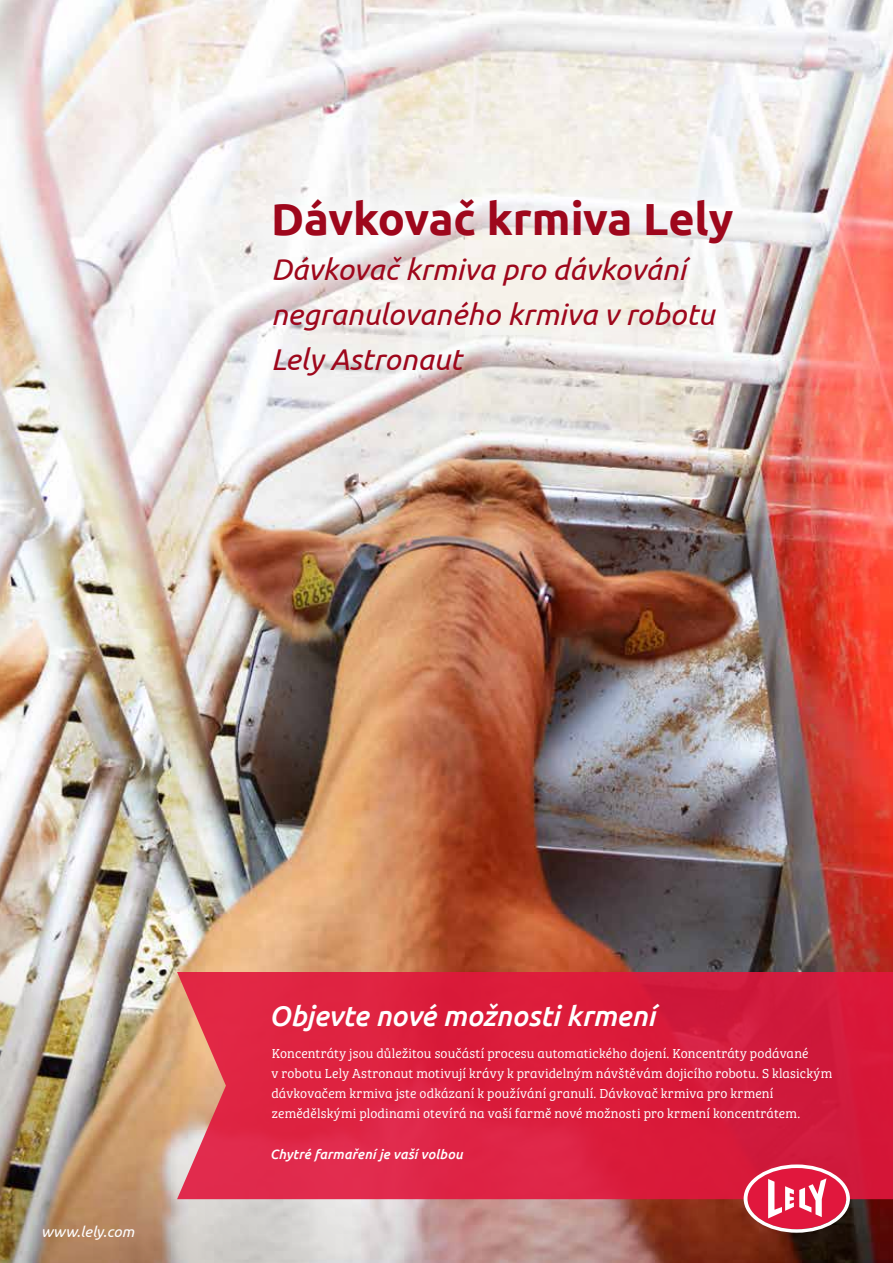
<style>
.page{position:relative;width:893px;height:1263px;background:#fff}
.page>*{position:absolute;margin:0;border:0;box-sizing:border-box;transform-origin:0 0}
.t1{font:700 45px "Ubuntu";color:#9e071c}
.t2{font:italic 30px/45px "Ubuntu";color:#9e071c}
.t3{font:italic 500 28.5px "Ubuntu";letter-spacing:-.005em;color:#fff}
.t4{font:italic 15px "Ubuntu";letter-spacing:.005em;color:#fff}
.t5{font:13.5px/20.2px "Bree Serif Lt";letter-spacing:.01em;color:#fff}
.t6{font:italic 500 13.5px "Ubuntu";letter-spacing:.01em;color:#fff}
</style>
<div class="page">
<img style="left:0;top:0;width:893px;height:912px">
<img style="left:536px;top:912px;width:357px;height:351px">
<img style="left:0;top:912px;width:536px;height:351px">
<svg style="left:177px;top:972px;width:716px;height:227px;background:#da2442"></svg>
<svg style="left:744px;top:1164px;width:106px;height:69px"></svg>
<div style="left:240px;top:167px;width:525px;height:240px;background:#fff;opacity:.93"></div>
<h1 class="t1" style="left:271px;top:192px;width:464px">Dávkovač krmiva Lely</h1>
<h2 class="t2" style="left:271px;top:246px;width:445px">Dávkovač krmiva pro dávkování negranulovaného krmiva v robotu<br>Lely Astronaut</h2>
<p class="t4" style="left:41px;top:1222px;width:95px">www.lely.com</p>
<h3 class="t3" style="left:269px;top:998px;width:387px">Objevte nové možnosti krmení</h3>
<p class="t5" style="left:271px;top:1042px;width:562px">Koncentráty jsou důležitou součástí procesu automatického dojení. Koncentráty podávané<br>v robotu Lely Astronaut motivují krávy k pravidelným návštěvám dojicího robotu. S klasickým dávkovačem krmiva jste odkázaní k používání granulí. Dávkovač krmiva pro krmení zemědělskými plodinami otevírá na vaší farmě nové možnosti pro krmení koncentrátem.</p>
<p class="t6" style="left:270px;top:1146px;width:194px">Chytré farmaření je vaší volbou</p>
</div>
